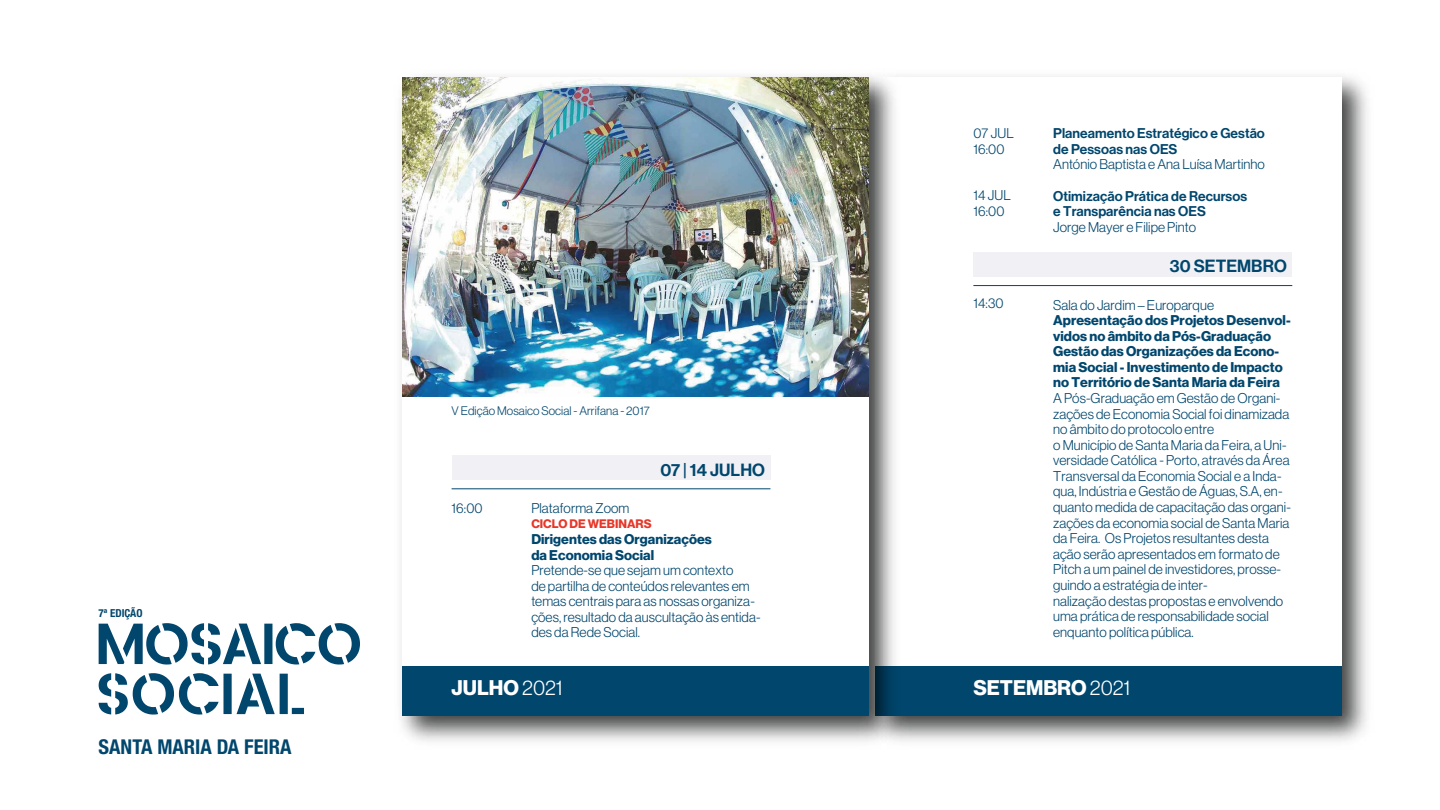
<style>
.page{position:relative;width:1440px;height:810px;background:#fff}
.page>*{position:absolute;margin:0;border:0;box-sizing:border-box;transform-origin:0 0}
.t1{font:20.77px "N Haas Grotesk DS Std 75 Bd";color:#fff}
.t2{font:700 condensed 20.48px "Helvetica Neue LT Std";color:#00466d}
.t3{font:17.33px "N Haas Grotesk DS Std 65 Md";letter-spacing:.005em;color:#00466d}
.t4{font:13.88px/15.6px "N Haas Grotesk DS Std 45 Lt";letter-spacing:.005em;color:#00466d}
.t5{font:13.88px/15.6px "N Haas Grotesk DS Std 75 Bd";letter-spacing:.005em;color:#00466d}
.t6{font:13.88px/15.6px "N Haas Grotesk DS Std 65 Md";letter-spacing:.005em;color:#00466d}
.t7{font:12.15px "N Haas Grotesk DS Std 45 Lt";letter-spacing:.005em;color:#00466d}
.t8{font:12.15px "N Haas Grotesk DS Std 75 Bd";letter-spacing:.005em;color:#e73729}
.t9{font:700 condensed 11.02px "Helvetica Neue LT Std";color:#00466d}
.s1{font-family:"N Haas Grotesk DS Std 45 Lt"}
</style>
<div class="page">
<img style="left:907px;top:76px;width:461px;height:666px">
<div style="left:875px;top:77px;width:466px;height:638px;background:#fff"></div>
<svg style="left:99px;top:623px;width:261px;height:42px"></svg>
<svg style="left:99px;top:673px;width:205px;height:42px"></svg>
<div style="left:875px;top:666px;width:466px;height:49px;background:#00466d"></div>
<div style="left:973px;top:252px;width:319px;height:25px;background:#f0f0f5"></div>
<hr style="left:973px;top:285px;width:319px;height:1px;background:#00466d">
<img style="left:400px;top:76px;width:507px;height:666px">
<div style="left:403px;top:77px;width:466px;height:638px;background:#fff"></div>
<div style="left:403px;top:666px;width:466px;height:49px;background:#00466d"></div>
<img style="left:403px;top:77px;width:466px;height:319px">
<div style="left:452px;top:456px;width:318px;height:24px;background:#f0f0f5"></div>
<hr style="left:452px;top:488px;width:318px;height:1px;background:#00466d">
<p class="t9" style="left:99px;top:607px;width:45px">7ª EDIÇÃO</p>
<h2 class="t2" style="left:99px;top:734px;width:194px">SANTA MARIA DA FEIRA</h2>
<p class="t7" style="left:452px;top:404px;width:200px">V Edição Mosaico Social - Arrifana - 2017</p>
<p class="t3" style="left:660px;top:459px;width:106px">07 | 14 JULHO</p>
<p class="t4" style="left:452px;top:500px;width:33px">16:00</p>
<p class="t4" style="left:531px;top:500px;width:99px">Plataforma Zoom</p>
<p class="t8" style="left:531px;top:517px;width:122px">CICLO DE WEBINARS</p>
<p class="t5" style="left:531px;top:531px;width:182px">Dirigentes das Organizações da Economia Social</p>
<p class="t4" style="left:531px;top:562px;width:231px">Pretende-se que sejam um contexto<br>de partilha de conteúdos relevantes em temas centrais para as nossas organiza&shy;ções, resultado da auscultação às entida&shy;des da Rede Social.</p>
<h1 class="t1" style="left:452px;top:675px;width:113px">JULHO <span class="s1">2021</span></h1>
<p class="t4" style="left:973px;top:125px;width:42px">07 JUL<br>16:00</p>
<p class="t4" style="left:973px;top:188px;width:39px">14 JUL<br>16:00</p>
<p class="t6" style="left:1053px;top:126px;width:213px">Planeamento Estratégico e Gestão de Pessoas nas OES</p>
<p class="t4" style="left:1053px;top:157px;width:213px">António Baptista e Ana Luísa Martinho</p>
<p class="t6" style="left:1053px;top:188px;width:195px">Otimização Prática de Recursos e Transparência nas OES</p>
<p class="t4" style="left:1053px;top:219px;width:145px">Jorge Mayer e Filipe Pinto</p>
<p class="t3" style="left:1170px;top:256px;width:119px">30 SETEMBRO</p>
<p class="t4" style="left:973px;top:295px;width:32px">14:30</p>
<p class="t4" style="left:1053px;top:297px;width:162px">Sala do Jardim – Europarque</p>
<p class="t5" style="left:1053px;top:313px;width:239px">Apresentação dos Projetos Desenvol&shy;vidos no âmbito da Pós-Graduação Gestão das Organizações da Econo&shy;mia Social - Investimento de Impacto no Território de Santa Maria da Feira</p>
<p class="t4" style="left:1053px;top:390px;width:239px">A Pós-Graduação em Gestão de Organi&shy;zações de Economia Social foi dinamizada no âmbito do protocolo entre<br>o Município de Santa Maria da Feira, a Uni&shy;versidadeCatólica - Porto, através da Área Transversal da Economia Social e a Inda&shy;qua, Indústria e Gestão de Águas, S.A, en&shy;quanto medida de capacitação das organi&shy;zações da economia social de Santa Maria da Feira. Os Projetos resultantes desta ação serão apresentados em formato de Pitch a um painel de investidores, prosse&shy;guindo a estratégia de inter-<br>nalização destas propostas e envolvendo uma prática de responsabilidade social enquanto política pública.</p>
<h1 class="t1" style="left:973px;top:675px;width:158px">SETEMBRO <span class="s1">2021</span></h1>
</div>
